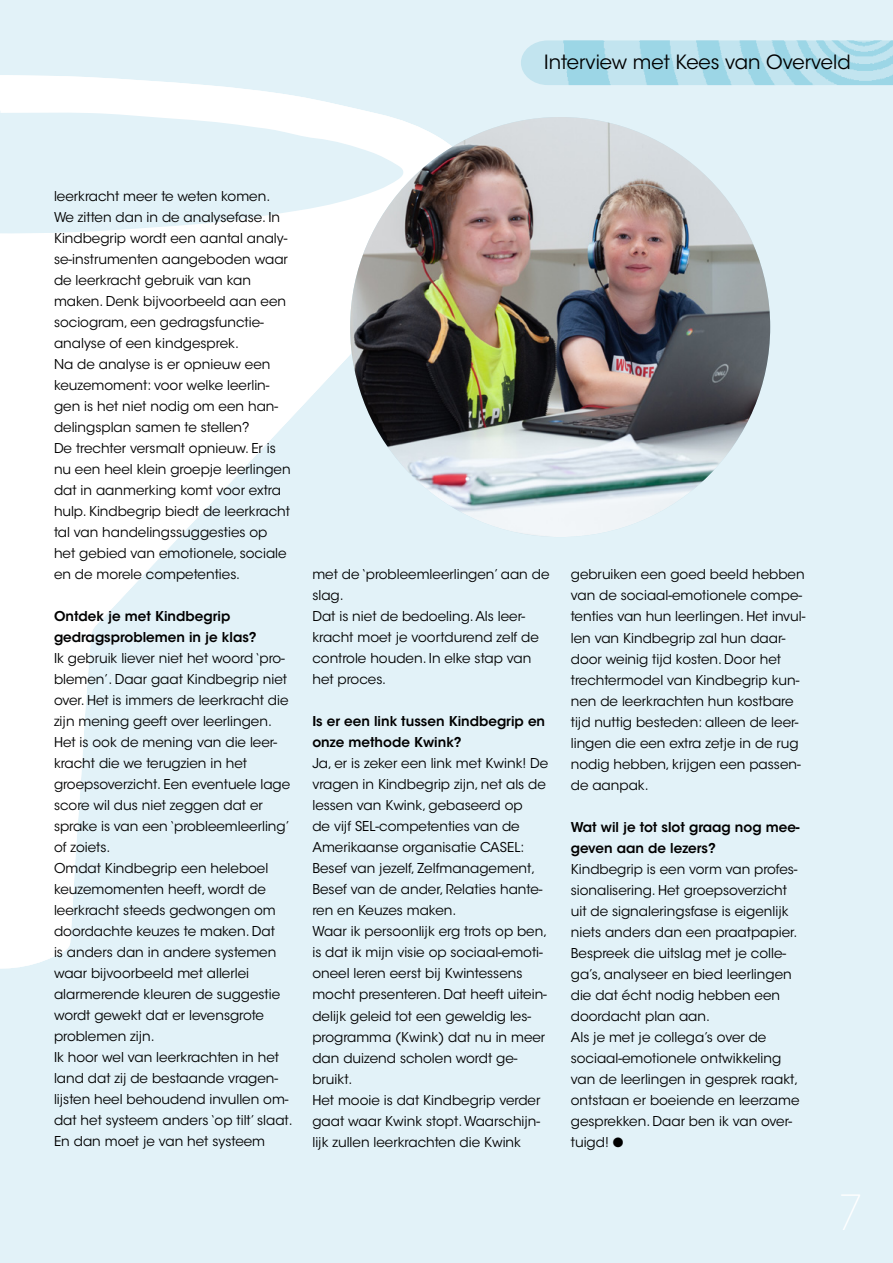
<style>
.page{position:relative;width:893px;height:1263px;background:#e2f2f8}
.page>*{position:absolute;margin:0;border:0;box-sizing:border-box;transform-origin:0 0}
.t1{font:200 48px "ITC Avant Garde Std";color:#fff}
.t2{font:19.5px "ITC Avant Garde Std";color:#000}
.t3{font:13.5px/21px "ITC Avant Garde Std";color:#000}
.t4{font:600 13.5px/21px "ITC Avant Garde Std";color:#000}
</style>
<div class="page">
<svg style="left:0;top:75px;width:462px;height:894px"></svg>
<svg style="left:0;top:111px;width:405px;height:123px"></svg>
<img style="left:521px;top:40px;width:372px;height:45px">
<img style="left:350px;top:117px;width:420px;height:420px;border-radius:210px">
<h2 class="t2" style="left:544px;top:50px;width:308px">Interview met Kees van Overveld</h2>
<p class="t3" style="left:54px;top:186px;width:238px">leerkracht meer te weten komen.<br>We zitten dan in de analysefase. In<br>Kindbegrip wordt een aantal analy&shy;se-instrumenten aangeboden waar de leerkracht gebruik van kan maken. Denk bijvoorbeeld aan een sociogram, een gedragsfunctie&shy;analyse of een kindgesprek.<br>Na de analyse is er opnieuw een keuzemoment: voor welke leerlin&shy;gen is het niet nodig om een han&shy;delingsplan samen te stellen?<br>De trechter versmalt opnieuw. Er is nu een heel klein groepje leerlingen dat in aanmerking komt voor extra hulp. Kindbegrip biedt de leerkracht tal van handelingssuggesties op het gebied van emotionele, sociale en de morele competenties.</p>
<p class="t4" style="left:54px;top:606px;width:204px">Ontdek je met Kindbegrip gedragsproblemen in je klas?</p>
<p class="t3" style="left:54px;top:648px;width:240px">Ik gebruik liever niet het woord ‘pro&shy;blemen’. Daar gaat Kindbegrip niet over. Het is immers de leerkracht die zijn mening geeft over leerlingen.<br>Het is ook de mening van die leer&shy;kracht die we terugzien in het groepsoverzicht. Een eventuele lage score wil dus niet zeggen dat er sprake is van een ‘probleemleerling’ of zoiets.<br>Omdat Kindbegrip een heleboel keuzemomenten heeft, wordt de leerkracht steeds gedwongen om doordachte keuzes te maken. Dat<br>is anders dan in andere systemen waar bijvoorbeeld met allerlei alarmerende kleuren de suggestie wordt gewekt dat er levensgrote problemen zijn.<br>Ik hoor wel van leerkrachten in het land dat zij de bestaande vragen&shy;lijsten heel behoudend invullen om&shy;dat het systeem anders ‘op tilt’ slaat.<br>En dan moet je van het systeem</p>
<p class="t3" style="left:312px;top:564px;width:239px">met de ‘probleemleerlingen’ aan de slag.<br>Dat is niet de bedoeling. Als leer&shy;kracht moet je voortdurend zelf de controle houden. In elke stap van het proces.</p>
<p class="t4" style="left:312px;top:711px;width:234px">Is er een link tussen Kindbegrip en onze methode Kwink?</p>
<p class="t3" style="left:312px;top:753px;width:237px">Ja, er is zeker een link met Kwink! De vragen in Kindbegrip zijn, net als de lessen van Kwink, gebaseerd op<br>de vijf SEL-competenties van de<br>Amerikaanse organisatie CASEL:<br>Besef van jezelf, Zelfmanagement,<br>Besef van de ander, Relaties hante&shy;ren en Keuzes maken.<br>Waar ik persoonlijk erg trots op ben, is dat ik mijn visie op sociaal-emoti&shy;oneel leren eerst bij Kwintessens mocht presenteren. Dat heeft uitein&shy;delijk geleid tot een geweldig les&shy;programma (Kwink) dat nu in meer dan duizend scholen wordt ge&shy;bruikt.<br>Het mooie is dat Kindbegrip verder gaat waar Kwink stopt. Waarschijn&shy;lijk zullen leerkrachten die Kwink</p>
<p class="t3" style="left:571px;top:564px;width:236px">gebruiken een goed beeld hebben van de sociaal-emotionele compe&shy;tenties van hun leerlingen. Het invul&shy;len van Kindbegrip zal hun daar&shy;door weinig tijd kosten. Door het trechtermodel van Kindbegrip kun&shy;nen de leerkrachten hun kostbare tijd nuttig besteden: alleen de leer&shy;lingen die een extra zetje in de rug nodig hebben, krijgen een passen&shy;de aanpak.</p>
<p class="t4" style="left:571px;top:816px;width:230px">Wat wil je tot slot graag nog mee&shy;geven aan de lezers?</p>
<p class="t3" style="left:571px;top:858px;width:230px">Kindbegrip is een vorm van profes&shy;sionalisering. Het groepsoverzicht uit de signaleringsfase is eigenlijk niets anders dan een praatpapier.<br>Bespreek die uitslag met je colle&shy;ga’s, analyseer en bied leerlingen die dat écht nodig hebben een doordacht plan aan.<br>Als je met je collega’s over de sociaal-emotionele ontwikkeling van de leerlingen in gesprek raakt, ontstaan er boeiende en leerzame gesprekken. Daar ben ik van over&shy;tuigd! ●</p>
<h1 class="t1" style="left:837px;top:1185px;width:28px">7</h1>
</div>
